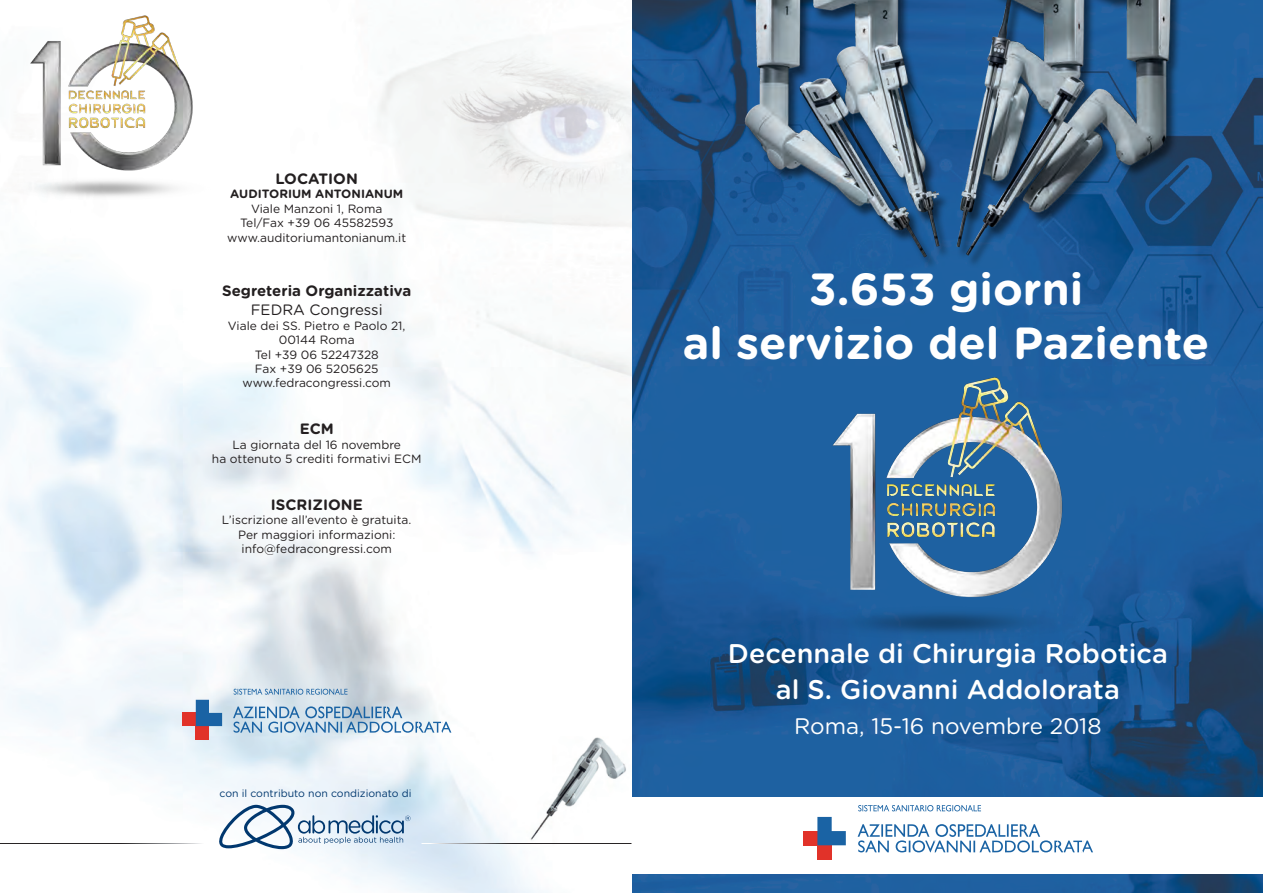
<style>
.page{position:relative;width:1263px;height:893px;background:#fff}
.page>*{position:absolute;margin:0;border:0;box-sizing:border-box;transform-origin:0 0}
.t1{font:700 45px "Gotham Rounded";color:#fff}
.t2{font:500 27px "Gotham Rounded";color:#fff}
.t3{font:22.5px "Gotham Rounded";color:#fff}
.t4{font:700 15px "Gotham Rounded";color:#231f20}
.t5{font:15px "Gotham Rounded";color:#231f20}
.t6{font:12px/14.4px "Gotham Rounded";color:#231f20;text-align:center}
.t7{font:700 12px "Gotham Rounded";color:#231f20}
.t8{font:10.5px "Gotham Rounded";color:#01386f}
</style>
<div class="page">
<img style="left:631px;top:0;width:632px;height:893px">
<img style="left:685px;top:0;width:521px;height:526px">
<img style="left:0;top:40px;width:631px;height:853px">
<svg style="left:218px;top:805px;width:192px;height:44px"></svg>
<div style="left:597px;top:797px;width:666px;height:76px;background:#fff"></div>
<svg style="left:858px;top:824px;width:235px;height:28px"></svg>
<svg style="left:858px;top:805px;width:123px;height:6px"></svg>
<div style="left:803px;top:831px;width:14px;height:14px;background:#e13229"></div>
<div style="left:817px;top:845px;width:15px;height:14px;background:#e13229"></div>
<svg style="left:817px;top:817px;width:29px;height:28px"></svg>
<img style="left:773px;top:357px;width:338px;height:417px">
<hr style="left:0;top:843px;width:212px;height:1px;background:#fff">
<hr style="left:421px;top:843px;width:210px;height:1px;background:#fff">
<img style="left:0;top:15px;width:226px;height:280px">
<svg style="left:233px;top:706px;width:218px;height:27px"></svg>
<svg style="left:234px;top:689px;width:113px;height:6px"></svg>
<div style="left:183px;top:713px;width:13px;height:13px;background:#e13229"></div>
<div style="left:196px;top:726px;width:13px;height:13px;background:#e13229"></div>
<svg style="left:196px;top:700px;width:26px;height:26px"></svg>
<p class="t4" style="left:276px;top:168px;width:84px">LOCATION</p>
<p class="t7" style="left:230px;top:185px;width:174px">AUDITORIUM ANTONIANUM</p>
<p class="t6" style="left:240px;top:201px;width:155px">Viale Manzoni 1, Roma<br>Tel/Fax +39 06 45582593</p>
<p class="t6" style="left:227px;top:230px;width:180px">www.auditoriumantonianum.it</p>
<p class="t4" style="left:222px;top:279px;width:191px">Segreteria Organizzativa</p>
<p class="t5" style="left:251px;top:300px;width:133px">FEDRA Congressi</p>
<p class="t6" style="left:228px;top:318px;width:179px">Viale dei SS. Pietro e Paolo 21,<br>00144 Roma<br>Tel +39 06 52247328<br>Fax +39 06 5205625 www.fedracongressi.com</p>
<p class="t4" style="left:300px;top:418px;width:36px">ECM</p>
<p class="t6" style="left:232px;top:437px;width:170px">La giornata del 16 novembre</p>
<p class="t6" style="left:212px;top:451px;width:211px">ha ottenuto 5 crediti formativi ECM</p>
<p class="t4" style="left:271px;top:494px;width:93px">ISCRIZIONE</p>
<p class="t6" style="left:222px;top:512px;width:191px">L’iscrizione all’evento è gratuita.<br>Per maggiori informazioni:</p>
<p class="t6" style="left:242px;top:541px;width:152px">info@fedracongressi.com</p>
<p class="t8" style="left:219px;top:786px;width:194px">con il contributo non condizionato di</p>
<p class="t1" style="left:809px;top:256px;width:276px">3.653 giorni</p>
<p class="t1" style="left:683px;top:310px;width:528px">al servizio del Paziente</p>
<p class="t2" style="left:728px;top:635px;width:441px">Decennale di Chirurgia Robotica</p>
<p class="t2" style="left:776px;top:670px;width:345px">al S. Giovanni Addolorata</p>
<p class="t3" style="left:794px;top:710px;width:309px">Roma, 15-16 novembre 2018</p>
</div>
